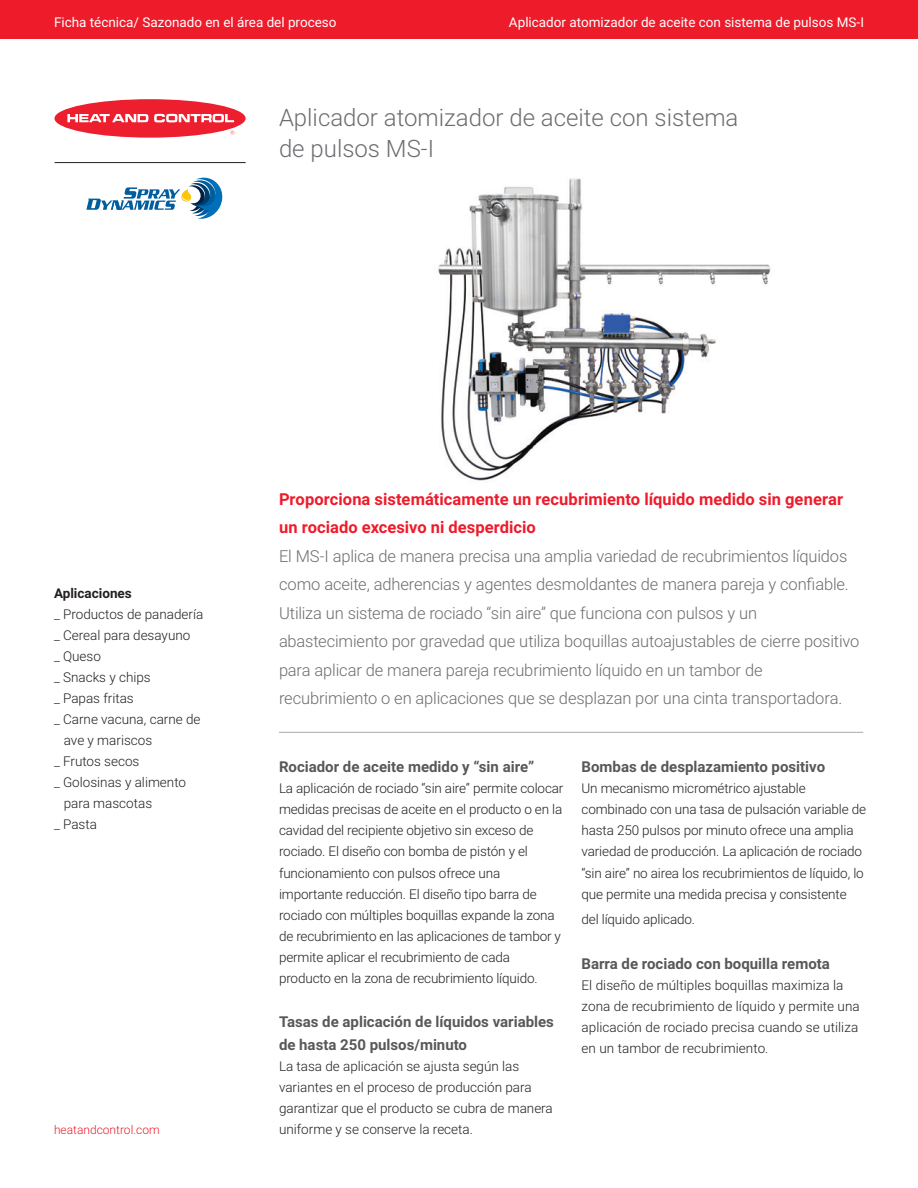
<style>
.page{position:relative;width:918px;height:1188px;background:#fff}
.page>*{position:absolute;margin:0;border:0;box-sizing:border-box;transform-origin:0 0}
.t1{font:300 24px/31.5px "Roboto";color:#6c6d70}
.t2{font:300 16.5px/28.5px "Roboto";letter-spacing:-.01em;color:#6c6d70}
.t3{font:700 16.5px/28.5px "Roboto";letter-spacing:.005em;color:#ee1b2b}
.t4{font:700 15px/22.5px "Roboto";color:#57585a}
.t5{font:300 13.5px/21px "Roboto";letter-spacing:-.01em;color:#231f20}
.t6{font:13.5px "Roboto";color:#fff}
.t7{font:700 13.5px "Roboto";color:#231f20}
.t8{font:300 12px "Roboto";color:#ee1b2b}
</style>
<div class="page">
<div style="left:0;top:0;width:918px;height:39px;background:#ee1b2b"></div>
<hr style="left:55px;top:162px;width:191px;height:1px;background:#231f20">
<hr style="left:279px;top:732px;width:584px;height:1px;background:#a8a9ad">
<div style="left:54px;top:99px;width:192px;height:39px;background:#ed1e2d;border-radius:50%"></div>
<svg style="left:154px;top:114px;width:80px;height:8px"></svg>
<svg style="left:67px;top:114px;width:81px;height:8px"></svg>
<svg style="left:86px;top:178px;width:137px;height:41px"></svg>
<img style="left:438px;top:178px;width:333px;height:303px">
<p class="t6" style="left:54px;top:13px;width:284px">Ficha técnica/ Sazonado en el área del proceso</p>
<p class="t6" style="left:509px;top:13px;width:357px">Aplicador atomizador de aceite con sistema de pulsos MS-I</p>
<h1 class="t1" style="left:279px;top:100px;width:461px">Aplicador atomizador de aceite con sistema de pulsos MS-I</h1>
<p class="t7" style="left:54px;top:584px;width:79px">Aplicaciones</p>
<p class="t5" style="left:54px;top:603px;width:151px">_ Productos de panadería</p>
<p class="t5" style="left:54px;top:624px;width:138px">_ Cereal para desayuno</p>
<p class="t5" style="left:54px;top:645px;width:48px">_ Queso</p>
<p class="t5" style="left:54px;top:666px;width:98px">_ Snacks y chips</p>
<p class="t5" style="left:54px;top:687px;width:81px">_ Papas fritas</p>
<p class="t5" style="left:54px;top:708px;width:148px">_ Carne vacuna, carne de</p>
<p class="t5" style="left:64px;top:729px;width:90px">ave y mariscos</p>
<p class="t5" style="left:54px;top:750px;width:87px">_ Frutos secos</p>
<p class="t5" style="left:54px;top:771px;width:134px">_ Golosinas y alimento</p>
<p class="t5" style="left:64px;top:792px;width:90px">para mascotas</p>
<p class="t5" style="left:54px;top:813px;width:44px">_ Pasta</p>
<p class="t8" style="left:54px;top:1121px;width:107px">heatandcontrol.com</p>
<p class="t3" style="left:279px;top:484px;width:566px">Proporciona sistemáticamente un recubrimiento líquido medido sin generar un rociado excesivo ni desperdicio</p>
<p class="t2" style="left:279px;top:541px;width:582px">El MS-I aplica de manera precisa una amplia variedad de recubrimientos líquidos como aceite, adherencias y agentes desmoldantes de manera pareja y confiable.<br>Utiliza un sistema de rociado “sin aire” que funciona con pulsos y un abastecimiento por gravedad que utiliza boquillas autoajustables de cierre positivo para aplicar de manera pareja recubrimiento líquido en un tambor de recubrimiento o en aplicaciones que se desplazan por una cinta transportadora.</p>
<p class="t4" style="left:279px;top:755px;width:257px">Rociador de aceite medido y “sin aire”</p>
<p class="t5" style="left:279px;top:778px;width:286px">La aplicación de rociado “sin aire” permite colocar medidas precisas de aceite en el producto o en la cavidad del recipiente objetivo sin exceso de rociado. El diseño con bomba de pistón y el funcionamiento con pulsos ofrece una importante reducción. El diseño tipo barra de rociado con múltiples boquillas expande la zona de recubrimiento en las aplicaciones de tambor y permite aplicar el recubrimiento de cada producto en la zona de recubrimiento líquido.</p>
<p class="t4" style="left:279px;top:1010px;width:276px">Tasas de aplicación de líquidos variables de hasta 250 pulsos/minuto</p>
<p class="t5" style="left:279px;top:1055px;width:275px">La tasa de aplicación se ajusta según las variantes en el proceso de producción para garantizar que el producto se cubra de manera uniforme y se conserve la receta.</p>
<p class="t4" style="left:582px;top:755px;width:245px">Bombas de desplazamiento positivo</p>
<p class="t5" style="left:582px;top:778px;width:286px">Un mecanismo micrométrico ajustable combinado con una tasa de pulsación variable de hasta 250 pulsos por minuto ofrece una amplia variedad de producción. La aplicación de rociado “sin aire” no airea los recubrimientos de líquido, lo que permite una medida precisa y consistente</p>
<p class="t5" style="left:582px;top:908px;width:115px">del líquido aplicado.</p>
<p class="t4" style="left:582px;top:952px;width:250px">Barra de rociado con boquilla remota</p>
<p class="t5" style="left:582px;top:974px;width:280px">El diseño de múltiples boquillas maximiza la zona de recubrimiento de líquido y permite una aplicación de rociado precisa cuando se utiliza en un tambor de recubrimiento.</p>
</div>
